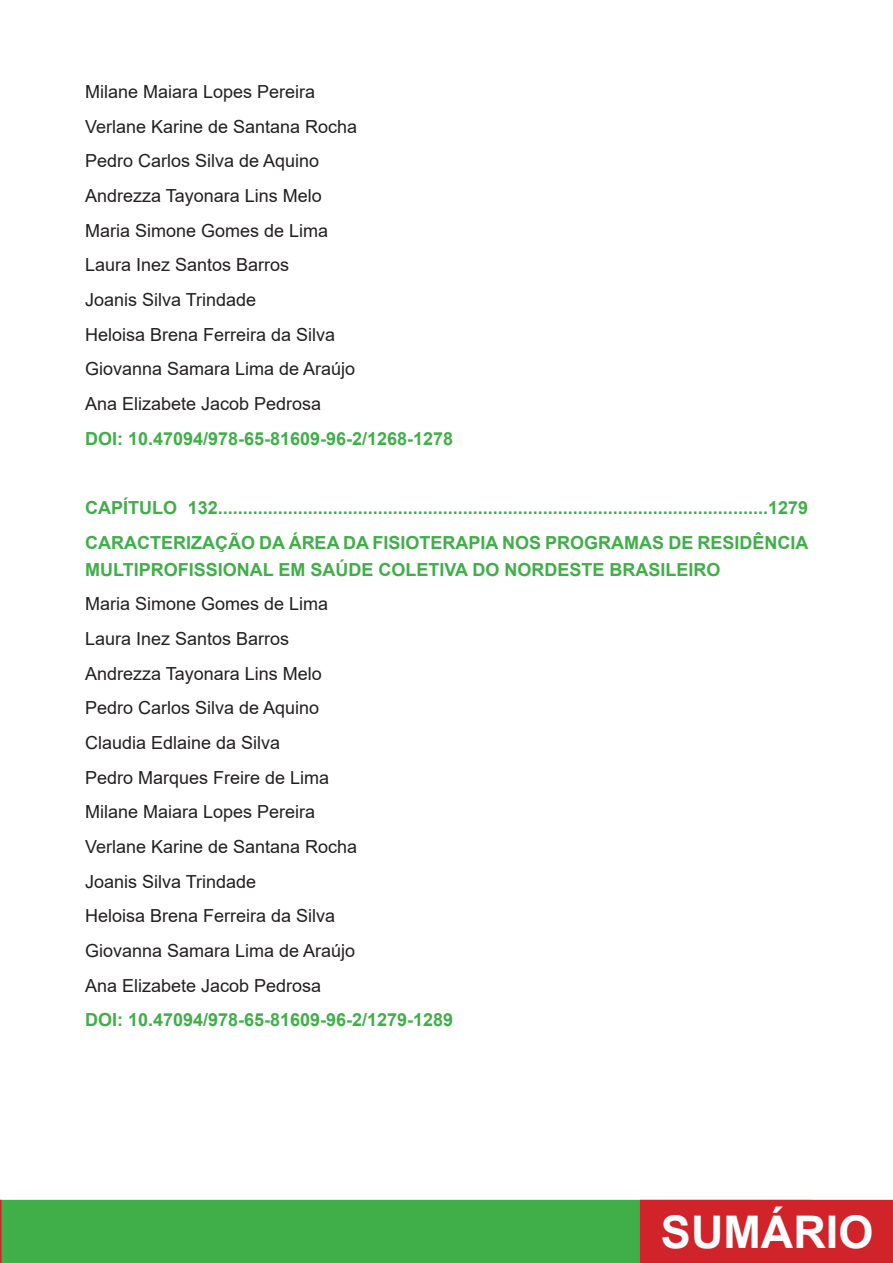
<style>
.page{position:relative;width:893px;height:1263px;background:#fff}
.page>*{position:absolute;margin:0;border:0;box-sizing:border-box;transform-origin:0 0}
.t1{font:700 45px "Arial";color:#fff}
.t2{font:18px "Arial";color:#231f20}
.t3{font:700 18px/27px "Arial";color:#40ae49}
</style>
<div class="page">
<div style="left:0;top:1200px;width:812px;height:63px;background:#40ae49"></div>
<svg style="left:0;top:1200px;width:2px;height:63px"></svg>
<div style="left:640px;top:1200px;width:253px;height:63px;background:#d1232a"></div>
<p class="t2" style="left:85px;top:79px;width:232px">Milane Maiara Lopes Pereira</p>
<p class="t2" style="left:85px;top:114px;width:274px">Verlane Karine de Santana Rocha</p>
<p class="t2" style="left:85px;top:149px;width:236px">Pedro Carlos Silva de Aquino</p>
<p class="t2" style="left:85px;top:183px;width:238px">Andrezza Tayonara Lins Melo</p>
<p class="t2" style="left:85px;top:218px;width:245px">Maria Simone Gomes de Lima</p>
<p class="t2" style="left:85px;top:253px;width:206px">Laura Inez Santos Barros</p>
<p class="t2" style="left:85px;top:287px;width:173px">Joanis Silva Trindade</p>
<p class="t2" style="left:85px;top:322px;width:252px">Heloisa Brena Ferreira da Silva</p>
<p class="t2" style="left:85px;top:357px;width:272px">Giovanna Samara Lima de Araújo</p>
<p class="t2" style="left:85px;top:391px;width:238px">Ana Elizabete Jacob Pedrosa</p>
<p class="t3" style="left:85px;top:425px;width:370px">DOI: 10.47094/978-65-81609-96-2/1268-1278</p>
<p class="t3" style="left:85px;top:494px;width:724px">CAPÍTULO 132..............................................................................................................1279</p>
<p class="t3" style="left:85px;top:529px;width:725px">CARACTERIZAÇÃO DA ÁREA DA FISIOTERAPIA NOS PROGRAMAS DE RESIDÊNCIA<br>MULTIPROFISSIONAL EM SAÚDE COLETIVA DO NORDESTE BRASILEIRO</p>
<p class="t2" style="left:85px;top:592px;width:245px">Maria Simone Gomes de Lima</p>
<p class="t2" style="left:85px;top:626px;width:206px">Laura Inez Santos Barros</p>
<p class="t2" style="left:85px;top:661px;width:238px">Andrezza Tayonara Lins Melo</p>
<p class="t2" style="left:85px;top:696px;width:236px">Pedro Carlos Silva de Aquino</p>
<p class="t2" style="left:85px;top:730px;width:197px">Claudia Edlaine da Silva</p>
<p class="t2" style="left:85px;top:765px;width:246px">Pedro Marques Freire de Lima</p>
<p class="t2" style="left:85px;top:799px;width:232px">Milane Maiara Lopes Pereira</p>
<p class="t2" style="left:85px;top:834px;width:274px">Verlane Karine de Santana Rocha</p>
<p class="t2" style="left:85px;top:869px;width:173px">Joanis Silva Trindade</p>
<p class="t2" style="left:85px;top:903px;width:252px">Heloisa Brena Ferreira da Silva</p>
<p class="t2" style="left:85px;top:938px;width:272px">Giovanna Samara Lima de Araújo</p>
<p class="t2" style="left:85px;top:973px;width:238px">Ana Elizabete Jacob Pedrosa</p>
<p class="t3" style="left:85px;top:1007px;width:370px">DOI: 10.47094/978-65-81609-96-2/1279-1289</p>
<h1 class="t1" style="left:661px;top:1200px;width:214px">SUMÁRIO</h1>
</div>
